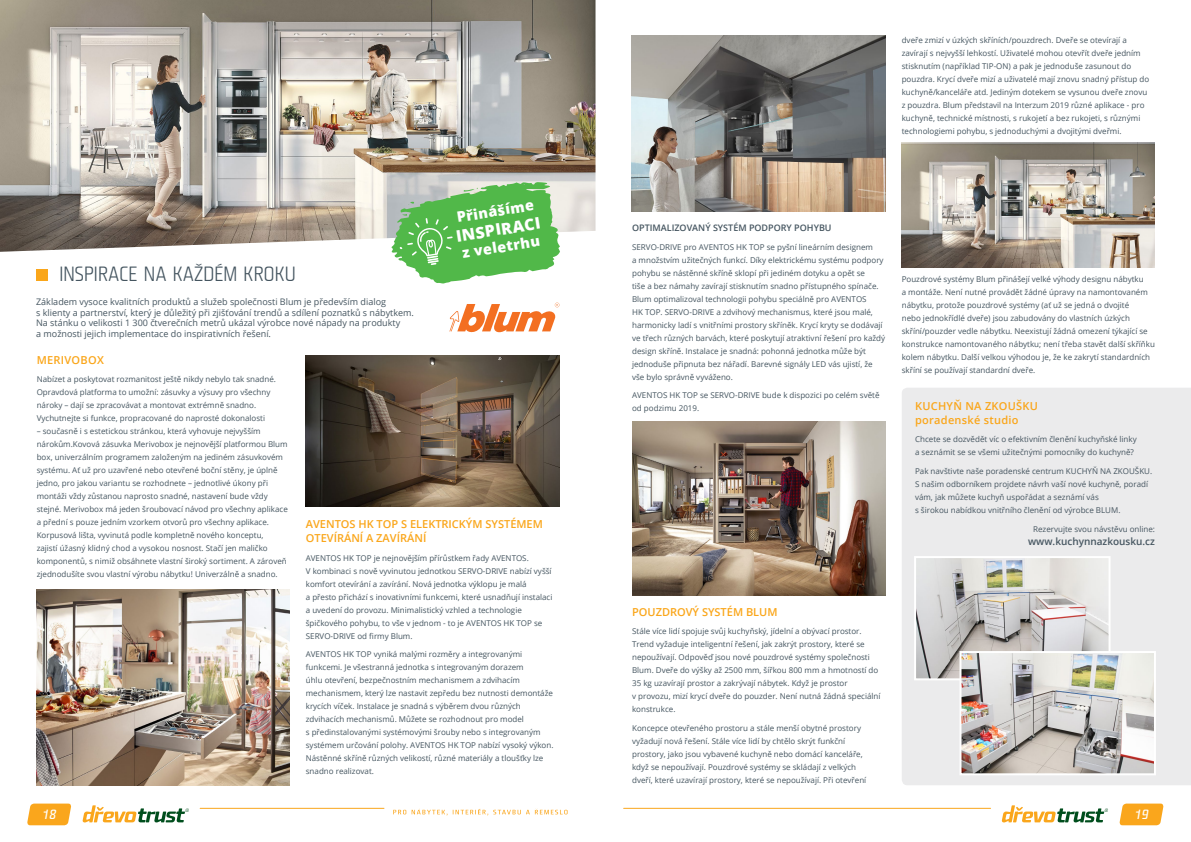
<style>
.page{position:relative;width:1191px;height:842px;background:#fff}
.page>*{position:absolute;margin:0;border:0;box-sizing:border-box;transform-origin:0 0}
.t1{font:500 20px "Fishmonger K";letter-spacing:.005em;color:#455560}
.t2{font:800 16px "Open Sans";color:#fff}
.t3{font:800 14.4px "Open Sans";color:#fff}
.t4{font:italic 500 13px "Fishmonger K";color:#fff}
.t5{font:600 11px/14px "Open Sans";color:#faa61a}
.t6{font:600 10px "Open Sans";color:#455560}
.t7{font:9px/10.5px "Open Sans";color:#455560}
.t8{font:600 9px "Open Sans";color:#455560}
.t9{font:8px/13px "Open Sans";color:#455560}
</style>
<div class="page">
<hr style="left:200px;top:808px;width:184px;height:1px;background:#faa61c">
<svg style="left:27px;top:803px;width:44px;height:22px"></svg>
<svg style="left:82px;top:805px;width:107px;height:17px"></svg>
<hr style="left:623px;top:808px;width:367px;height:1px;background:#faa61c">
<svg style="left:1119px;top:803px;width:44px;height:22px"></svg>
<svg style="left:1001px;top:805px;width:107px;height:17px"></svg>
<svg style="left:393px;top:809px;width:174px;height:6px"></svg>
<img style="left:0;top:0;width:595px;height:252px">
<div style="left:36px;top:269px;width:12px;height:12px;background:#faa61a"></div>
<svg style="left:391px;top:182px;width:169px;height:102px;background:#7cc576"></svg>
<svg style="left:449px;top:303px;width:110px;height:29px"></svg>
<img style="left:36px;top:590px;width:254px;height:195px">
<img style="left:306px;top:355px;width:253px;height:151px">
<img style="left:631px;top:36px;width:254px;height:176px">
<img style="left:632px;top:421px;width:253px;height:175px">
<img style="left:901px;top:142px;width:254px;height:126px">
<div style="left:902px;top:388px;width:289px;height:397px;background:#ebebec"></div>
<img style="left:917px;top:559px;width:190px;height:118px">
<div style="left:914px;top:556px;width:196px;height:124px;border:2px solid #fff"></div>
<img style="left:962px;top:654px;width:191px;height:118px">
<div style="left:959px;top:651px;width:197px;height:124px;border:2px solid #fff"></div>
<h1 class="t1" style="left:59px;top:263px;width:238px">INSPIRACE NA KAŽDÉM KROKU</h1>
<h3 class="t3" style="left:455px;top:206px;width:79px;rotate:-9deg">Přinášíme</h3>
<h2 class="t2" style="left:454px;top:224px;width:87px;rotate:-9deg">INSPIRACI</h2>
<h3 class="t3" style="left:461px;top:242px;width:80px;rotate:-9deg">z veletrhu</h3>
<p class="t7" style="left:36px;top:296px;width:379px">Základem vysoce kvalitních produktů a služeb společnosti Blum je především dialog<br>s klienty a partnerství, který je důležitý při zjišťování trendů a sdílení poznatků s nábytkem.<br>Na stánku o velikosti 1 300 čtverečních metrů ukázal výrobce nové nápady na produkty<br>a možnosti jejich implementace do inspirativních řešení.</p>
<h3 class="t5" style="left:37px;top:352px;width:18px">MERIVO</h3>
<h3 class="t5" style="left:81px;top:352px;width:25px">BOX</h3>
<p class="t9" style="left:37px;top:373px;width:241px">Nabízet a poskytovat rozmanitost ještě nikdy nebylo tak snadné.<br>Opravdová platforma to umožní: zásuvky a výsuvy pro všechny nároky – dají se zpracovávat a montovat extrémně snadno.<br>Vychutnejte si funkce, propracované do naprosté dokonalosti</p>
<p class="t9" style="left:37px;top:425px;width:253px">– současně i s estetickou stránkou, která vyhovuje nejvyšším nárokům.Kovová zásuvka Merivobox je nejnovější platformou Blum box, univerzálním programem založeným na jediném zásuvkovém systému. Ať už pro uzavřené nebo otevřené boční stěny, je úplně jedno, pro jakou variantu se rozhodnete – jednotlivé úkony při montáži vždy zůstanou naprosto snadné, nastavení bude vždy stejné. Merivobox má jeden šroubovací návod pro všechny aplikace a přední s pouze jedním vzorkem otvorů pro všechny aplikace.<br>Korpusová lišta, vyvinutá podle kompletně nového konceptu,<br>zajistí úžasný klidný chod a vysokou nosnost. Stačí jen maličko komponentů, s nimiž obsáhnete vlastní široký sortiment. A zároveň zjednodušíte svou vlastní výrobu nábytku! Univerzálně a snadno.</p>
<h3 class="t5" style="left:306px;top:517px;width:112px">AVENTOS HK TOP S ELEKTRICKÝM</h3>
<h3 class="t5" style="left:485px;top:517px;width:8px">SYSTÉMEM</h3>
<h3 class="t5" style="left:306px;top:531px;width:121px">OTEVÍRÁNÍ A ZAVÍRÁNÍ</h3>
<p class="t9" style="left:306px;top:551px;width:248px">AVENTOS HK TOP je nejnovějším přírůstkem řady AVENTOS.<br>V kombinaci s nově vyvinutou jednotkou SERVO-DRIVE nabízí vyšší komfort otevírání a zavírání. Nová jednotka výklopu je malá<br>a přesto přichází s inovativními funkcemi, které usnadňují instalaci a uvedení do provozu. Minimalistický vzhled a technologie špičkového pohybu, to vše v jednom - to je AVENTOS HK TOP se SERVO-DRIVE od firmy Blum.</p>
<p class="t9" style="left:306px;top:648px;width:249px">AVENTOS HK TOP vyniká malými rozměry a integrovanými funkcemi. Je všestranná jednotka s integrovaným dorazem<br>úhlu otevření, bezpečnostním mechanismem a zdvihacím mechanismem, který lze nastavit zepředu bez nutnosti demontáže krycích víček. Instalace je snadná s výběrem dvou různých zdvihacích mechanismů. Můžete se rozhodnout pro model<br>s předinstalovanými systémovými šrouby nebo s integrovaným systémem určování polohy. AVENTOS HK TOP nabízí vysoký výkon.<br>Nástěnné skříně různých velikostí, různé materiály a tloušťky lze snadno realizovat.</p>
<p class="t9" style="left:901px;top:33px;width:249px">dveře zmizí v úzkých skříních/pouzdrech. Dveře se otevírají a zavírají s nejvyšší lehkostí. Uživatelé mohou otevřít dveře jedním stisknutím (například TIP-ON) a pak je jednoduše zasunout do pouzdra. Krycí dveře mizí a uživatelé mají znovu snadný přístup do kuchyně/kanceláře atd. Jediným dotekem se vysunou dveře znovu z pouzdra. Blum představil na Interzum 2019 různé aplikace - pro kuchyně, technické místnosti, s rukojetí a bez rukojeti, s různými technologiemi pohybu, s jednoduchými a dvojitými dveřmi.</p>
<p class="t8" style="left:632px;top:221px;width:201px">OPTI MALI ZOVANÝ SYSTÉM PODPORY POHYBU</p>
<p class="t9" style="left:632px;top:240px;width:254px">SERVO-DRIVE pro AVENTOS HK TOP se pyšní lineárním designem<br>a množstvím užitečných funkcí. Díky elektrickému systému podpory pohybu se nástěnné skříně sklopí při jediném dotyku a opět se<br>tiše a bez námahy zavírají stisknutím snadno přístupného spínače.<br>Blum optimalizoval technologii pohybu speciálně pro AVENTOS<br>HK TOP. SERVO-DRIVE a zdvihový mechanismus, které jsou malé, harmonicky ladí s vnitřními prostory skříněk. Krycí kryty se dodávají ve třech různých barvách, které poskytují atraktivní řešení pro každý design skříně. Instalace je snadná: pohonná jednotka může být jednoduše připnuta bez nářadí. Barevné signály LED vás ujistí, že vše bylo správně vyváženo.</p>
<p class="t9" style="left:632px;top:389px;width:249px">AVENTOS HK TOP se SERVO-DRIVE bude k dispozici po celém světě od podzimu 2019.</p>
<p class="t9" style="left:901px;top:273px;width:255px">Pouzdrové systémy Blum přinášejí velké výhody designu nábytku<br>a montáže. Není nutné provádět žádné úpravy na namontovaném nábytku, protože pouzdrové systémy (ať už se jedná o dvojité<br>nebo jednokřídlé dveře) jsou zabudovány do vlastních úzkých skříní/pouzder vedle nábytku. Neexistují žádná omezení týkající se konstrukce namontovaného nábytku; není třeba stavět další skříňku kolem nábytku. Další velkou výhodou je, že ke zakrytí standardních skříní se používají standardní dveře.</p>
<h3 class="t5" style="left:915px;top:398px;width:9px">KUCHY</h3>
<h3 class="t5" style="left:915px;top:398px;width:105px;text-indent:38px">Ň NA ZKOUŠKU<br>PORADENSKÉ STUDIO</h3>
<p class="t9" style="left:915px;top:433px;width:223px">Chcete se dozvědět víc o efektivním členění kuchyňské linky a seznámit se se všemi užitečnými pomocníky do kuchyně?</p>
<p class="t9" style="left:915px;top:464px;width:239px">Pak navštivte naše poradenské centrum KUCHYŇ NA ZKOUŠKU.<br>S našim odborníkem projdete návrh vaší nové kuchyně, poradí vám, jak můžete kuchyň uspořádat a seznámí vás<br>s širokou nabídkou vnitřního členění od výrobce BLUM.</p>
<p class="t9" style="left:1033px;top:522px;width:123px">Rezervujte svou návstěvu online:</p>
<p class="t6" style="left:1028px;top:534px;width:128px">WWW.KUCHYNNAZKOUSKU.CZ</p>
<h3 class="t5" style="left:632px;top:604px;width:147px">POUZDROVÝ SYSTÉM BLUM</h3>
<p class="t9" style="left:632px;top:625px;width:250px">Stále více lidí spojuje svůj kuchyňský, jídelní a obývací prostor.<br>Trend vyžaduje inteligentní řešení, jak zakrýt prostory, které se nepoužívají. Odpověď jsou nové pouzdrové systémy společnosti Blum. Dveře do výšky až 2500 mm, šířkou 800 mm a hmotností do 35 kg uzavírají prostor a zakrývají nábytek. Když je prostor<br>v provozu, mizí krycí dveře do pouzder. Není nutná žádná speciální konstrukce.</p>
<p class="t9" style="left:632px;top:721px;width:236px">Koncepce otevřeného prostoru a stále menší obytné prostory vyžadují nová řešení. Stále více lidí by chtělo skrýt funkční prostory, jako jsou vybavené kuchyně nebo domácí kanceláře, když se nepoužívají. Pouzdrové systémy se skládají z velkých dveří, které uzavírají prostory, které se nepoužívají. Při otevření</p>
<h3 class="t4" style="left:42px;top:807px;width:15px">18</h3>
<h3 class="t4" style="left:1134px;top:807px;width:15px">19</h3>
</div>
